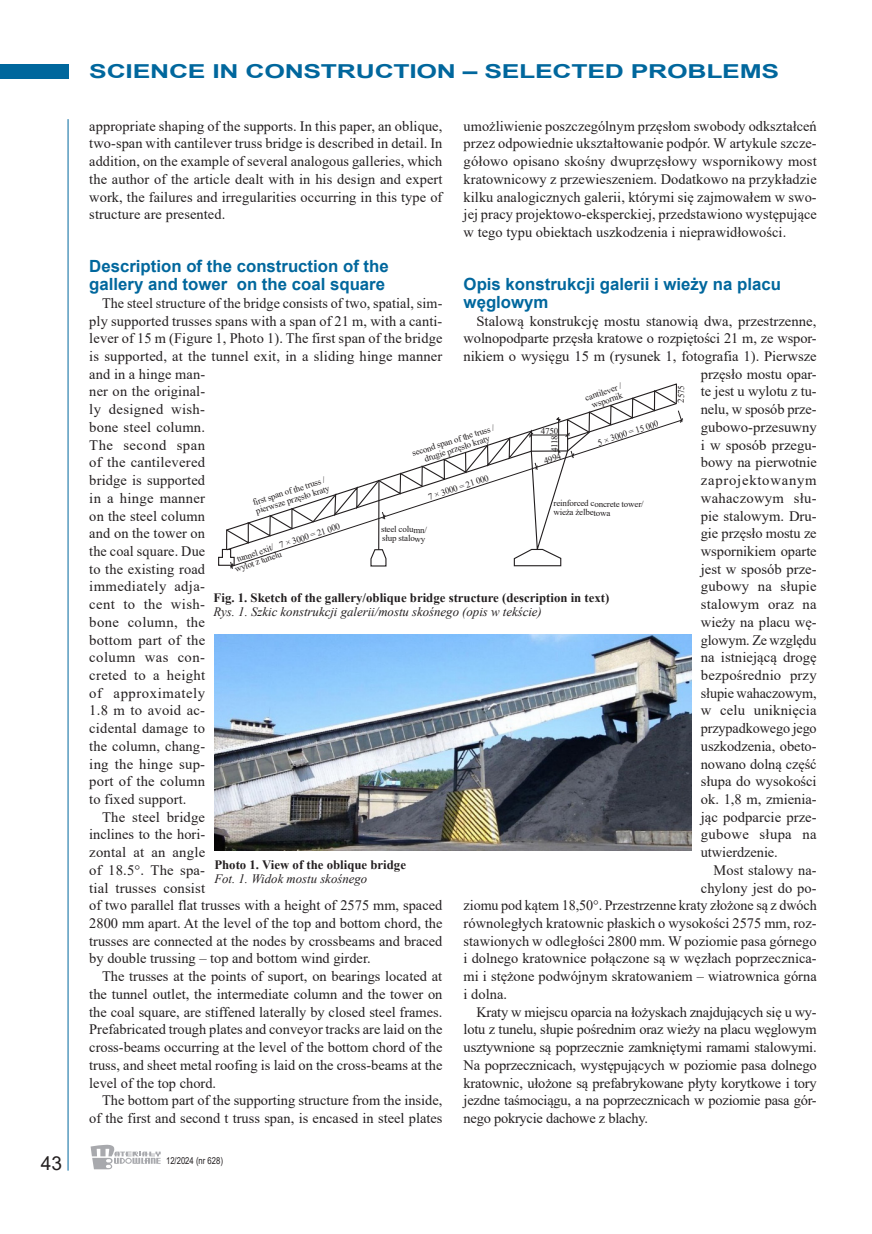
<style>
.page{position:relative;width:872px;height:1234px;background:#fff}
.page>*{position:absolute;margin:0;border:0;box-sizing:border-box;transform-origin:0 0}
.t1{font:700 19.2px "Arial";letter-spacing:-.01em;color:#00679d;scale:1.38 1}
.t2{font:19.2px "Arial";color:#231f20}
.SRODTYTUL_ANG{font:700 16.8px/17.7px "Arial";color:#00679d}
.SRODTYTUL{font:700 16.8px/17.7px "Arial";color:#00679d}
.BODY_2ND_ANG{font:14.4px/17.7px "Times New Roman";letter-spacing:.01em;color:#231f20}
.BODY_2ND{font:14.4px/17.7px "Times New Roman";color:#231f20;text-align:justify}
.BODY_1st_INITIAL{font:14.4px/17.7px "Times New Roman";letter-spacing:.005em;color:#231f20;text-align:justify}
.BODY_2ND-2{font:14.4px "Times New Roman";letter-spacing:.05em;color:#231f20}
.BODY_2ND-3{font:14.4px "Times New Roman";letter-spacing:.02em;color:#231f20}
.PODPIS_POD_RYS_ANGIELSKI{font:700 12.75px "Times New Roman";color:#231f20}
.OPIS_RYSUNKU_POLSKI{font:italic 12.75px "Times New Roman";color:#231f20}
.t3{font:9.6px "Arial";color:#231f20;scale:.8 1}
.t4{font:9px/9px "Times New Roman";color:#231f20}
</style>
<div class="page">
<div style="left:0;top:64px;width:68px;height:14px;background:#00679d"></div>
<hr style="left:68px;top:119px;width:1px;height:1051px;background:#00679d">
<svg style="left:91px;top:1144px;width:70px;height:24px"></svg>
<svg style="left:218px;top:384px;width:465px;height:185px"></svg>
<img style="left:214px;top:634px;width:477px;height:216px">
<h1 class="t1" style="left:89px;top:58px;width:501px">SCIENCE IN CONSTRUCTION – SELECTED PROBLEMS</h1>
<p class="BODY_1st_INITIAL" style="left:89px;top:116px;width:354px">appropriate shaping of the supports. In this paper, an oblique, two-span with cantilever truss bridge is described in detail. In addition, on the example of several analogous galleries, which the author of the article dealt with in his design and expert work, the failures and irregularities occurring in this type of structure are presented.</p>
<p class="SRODTYTUL_ANG" style="left:89px;top:258px;width:301px">Description of the construction of the gallery and tower on the coal square</p>
<p class="BODY_2ND_ANG" style="left:89px;top:294px;width:355px;text-indent:13px">The steel structure of the bridge consists of two, spatial, sim&shy;ply supported trusses spans with a span of 21 m, with a canti&shy;lever of 15 m (Figure 1, Photo 1). The first span of the bridge is supported, at the tunnel exit, in a sliding hinge manner and in a hinge man-<br>ner on the original-<br>ly designed wish-<br>bone steel column.<br>The second span<br>of the cantilevered<br>bridge is supported<br>in a hinge manner<br>on the steel column<br>and on the tower on<br>the coal square. Due<br>to the existing road<br>immediately adja-<br>cent to the wish-<br>bone column, the<br>bottom part of the<br>column was con-<br>creted to a height<br>of approximately<br>1.8 m to avoid ac-<br>cidental damage to<br>the column, chang-<br>ing the hinge sup-<br>port of the column<br>to fixed support.</p>
<p class="BODY_2ND_ANG" style="left:89px;top:807px;width:354px;text-indent:13px">The steel bridge<br>inclines to the hori-<br>zontal at an angle<br>of 18.5°. The spa-<br>tial trusses consist<br>of two parallel flat trusses with a height of 2575 mm, spaced 2800 mm apart. At the level of the top and bottom chord, the trusses are connected at the nodes by crossbeams and braced by double trussing – top and bottom wind girder.</p>
<p class="BODY_2ND_ANG" style="left:89px;top:966px;width:355px;text-align:justify;text-indent:13px">The trusses at the points of suport, on bearings located at the tunnel outlet, the intermediate column and the tower on the coal square, are stiffened laterally by closed steel frames.<br>Prefabricated trough plates and conveyor tracks are laid on the cross-beams occurring at the level of the bottom chord of the truss, and sheet metal roofing is laid on the cross-beams at the level of the top chord.</p>
<p class="BODY_2ND_ANG" style="left:89px;top:1090px;width:354px;text-align:right">The bottom part of the supporting structure from the inside, of the first and second t truss span, is encased in steel plates</p>
<p class="BODY_1st_INITIAL" style="left:463px;top:116px;width:355px">umożliwienie poszczególnym przęsłom swobody odkształceń przez odpowiednie ukształtowanie podpór. W artykule szcze&shy;gółowo opisano skośny dwuprzęsłowy wspornikowy most kratownicowy z przewieszeniem. Dodatkowo na przykładzie kilku analogicznych galerii, którymi się zajmowałem w swo&shy;jej pracy projektowo-eksperckiej, przedstawiono występujące w tego typu obiektach uszkodzenia i nieprawidłowości.</p>
<p class="SRODTYTUL" style="left:463px;top:275px;width:319px">Opis konstrukcji galerii i wieży na placu węglowym</p>
<p class="BODY_2ND" style="left:476px;top:311px;width:341px">Stalową konstrukcję mostu stanowią dwa, przestrzenne,</p>
<p class="BODY_2ND" style="left:463px;top:329px;width:354px">wolnopodparte przęsła kratowe o rozpiętości 21 m, ze wspor-</p>
<p class="BODY_2ND" style="left:463px;top:347px;width:354px">nikiem o wysięgu 15 m (rysunek 1, fotografia 1). Pierwsze</p>
<p class="BODY_2ND" style="left:701px;top:364px;width:117px">przęsło mostu opar-</p>
<p class="BODY_2ND" style="left:701px;top:382px;width:117px">te jest u wylotu z tu-</p>
<p class="BODY_2ND" style="left:701px;top:400px;width:117px">nelu, w sposób prze-</p>
<p class="BODY_2ND" style="left:701px;top:417px;width:117px">gubowo-przesuwny</p>
<p class="BODY_2ND" style="left:701px;top:435px;width:117px">i w sposób przegu-</p>
<p class="BODY_2ND" style="left:701px;top:453px;width:117px">bowy na pierwotnie</p>
<p class="BODY_2ND-2" style="left:701px;top:470px;width:117px">zaprojektowanym</p>
<p class="BODY_2ND" style="left:701px;top:488px;width:117px">wahaczowym słu-</p>
<p class="BODY_2ND" style="left:701px;top:506px;width:117px">pie stalowym. Dru-</p>
<p class="BODY_2ND" style="left:701px;top:524px;width:117px">gie przęsło mostu ze</p>
<p class="BODY_2ND" style="left:701px;top:541px;width:117px">wspornikiem oparte</p>
<p class="BODY_2ND" style="left:701px;top:559px;width:117px">jest w sposób prze-</p>
<p class="BODY_2ND" style="left:701px;top:577px;width:117px">gubowy na słupie</p>
<p class="BODY_2ND" style="left:701px;top:595px;width:117px">stalowym oraz na</p>
<p class="BODY_2ND" style="left:701px;top:612px;width:117px">wieży na placu wę-</p>
<p class="BODY_2ND" style="left:701px;top:630px;width:117px">glowym. Ze względu</p>
<p class="BODY_2ND" style="left:701px;top:648px;width:117px">na istniejącą drogę</p>
<p class="BODY_2ND" style="left:701px;top:665px;width:117px">bezpośrednio przy</p>
<p class="BODY_2ND" style="left:701px;top:683px;width:117px">słupie wahaczowym,</p>
<p class="BODY_2ND" style="left:701px;top:701px;width:117px">w celu uniknięcia</p>
<p class="BODY_2ND" style="left:701px;top:718px;width:117px">przypadkowego jego</p>
<p class="BODY_2ND" style="left:701px;top:736px;width:117px">uszkodzenia, obeto-</p>
<p class="BODY_2ND" style="left:701px;top:754px;width:117px">nowano dolną część</p>
<p class="BODY_2ND" style="left:701px;top:772px;width:117px">słupa do wysokości</p>
<p class="BODY_2ND" style="left:701px;top:789px;width:117px">ok. 1,8 m, zmienia-</p>
<p class="BODY_2ND" style="left:701px;top:807px;width:117px">jąc podparcie prze-</p>
<p class="BODY_2ND-3" style="left:701px;top:824px;width:117px">gubowe słupa na</p>
<p class="BODY_2ND" style="left:701px;top:842px;width:78px">utwierdzenie.</p>
<p class="BODY_2ND" style="left:713px;top:860px;width:103px">Most stalowy na-</p>
<p class="BODY_2ND" style="left:701px;top:878px;width:117px">chylony jest do po-</p>
<p class="BODY_2ND" style="left:463px;top:896px;width:355px">ziomu pod kątem 18,50°. Przestrzenne kraty złożone są z dwóch</p>
<p class="BODY_2ND" style="left:463px;top:913px;width:354px">równoległych kratownic płaskich o wysokości 2575 mm, roz-</p>
<p class="BODY_2ND" style="left:463px;top:931px;width:354px">stawionych w odległości 2800 mm. W poziomie pasa górnego</p>
<p class="BODY_2ND" style="left:463px;top:949px;width:354px">i dolnego kratownice połączone są w węzłach poprzecznica-</p>
<p class="BODY_2ND" style="left:463px;top:966px;width:354px">mi i stężone podwójnym skratowaniem – wiatrownica górna</p>
<p class="BODY_2ND" style="left:463px;top:984px;width:45px">i dolna.</p>
<p class="BODY_2ND" style="left:463px;top:1002px;width:354px;text-indent:13px">Kraty w miejscu oparcia na łożyskach znajdujących się u wy&shy;lotu z tunelu, słupie pośrednim oraz wieży na placu węglowym usztywnione są poprzecznie zamkniętymi ramami stalowymi.<br>Na poprzecznicach, występujących w poziomie pasa dolnego kratownic, ułożone są prefabrykowane płyty korytkowe i tory jezdne taśmociągu, a na poprzecznicach w poziomie pasa gór&shy;nego pokrycie dachowe z blachy.</p>
<p class="t4" style="left:584px;top:393px;width:40px;text-align:center;rotate:-18deg">cantilever / wspornik</p>
<p class="t4" style="left:596px;top:438px;width:65px;rotate:-18deg">5 × 3000 = 15 000</p>
<p class="t4" style="left:676px;top:402px;width:19px;rotate:-89deg">2575</p>
<p class="t4" style="left:411px;top:449px;width:87px;text-align:center;rotate:-18deg">second span of the truss / drugie przęsło kraty</p>
<p class="t4" style="left:541px;top:426px;width:19px;rotate:1deg">4750</p>
<p class="t4" style="left:549px;top:452px;width:19px;rotate:-89deg">4118</p>
<p class="t4" style="left:543px;top:456px;width:19px;rotate:-18deg">4994</p>
<p class="t4" style="left:427px;top:492px;width:65px;rotate:-18deg">7 × 3000 = 21 000</p>
<p class="t4" style="left:251px;top:498px;width:79px;rotate:-18deg">first span of the truss / pierwsze przęsło kraty</p>
<p class="t4" style="left:553px;top:498px;width:92px;rotate:1deg">reinforced concrete tower/ wieża żelbetowa</p>
<p class="t4" style="left:278px;top:541px;width:65px;rotate:-18deg">7 × 3000 = 21 000</p>
<p class="t4" style="left:381px;top:524px;width:47px;rotate:1deg">steel column/ słup stalowy</p>
<p class="t4" style="left:231px;top:556px;width:50px;text-align:center;rotate:-19deg">tunnel exit/ wylot z tunelu</p>
<p class="PODPIS_POD_RYS_ANGIELSKI" style="left:214px;top:588px;width:397px">Fig. 1. Sketch of the gallery/oblique bridge structure (description in text)</p>
<p class="OPIS_RYSUNKU_POLSKI" style="left:214px;top:602px;width:330px">Rys. 1. Szkic konstrukcji galerii/mostu skośnego (opis w tekście)</p>
<p class="PODPIS_POD_RYS_ANGIELSKI" style="left:214px;top:855px;width:193px">Photo 1. View of the oblique bridge</p>
<p class="OPIS_RYSUNKU_POLSKI" style="left:214px;top:869px;width:154px">Fot. 1. Widok mostu skośnego</p>
<h1 class="t2" style="left:41px;top:1150px;width:23px">43</h1>
<p class="t3" style="left:166px;top:1153px;width:72px">12/2024 (nr 628)</p>
</div>
